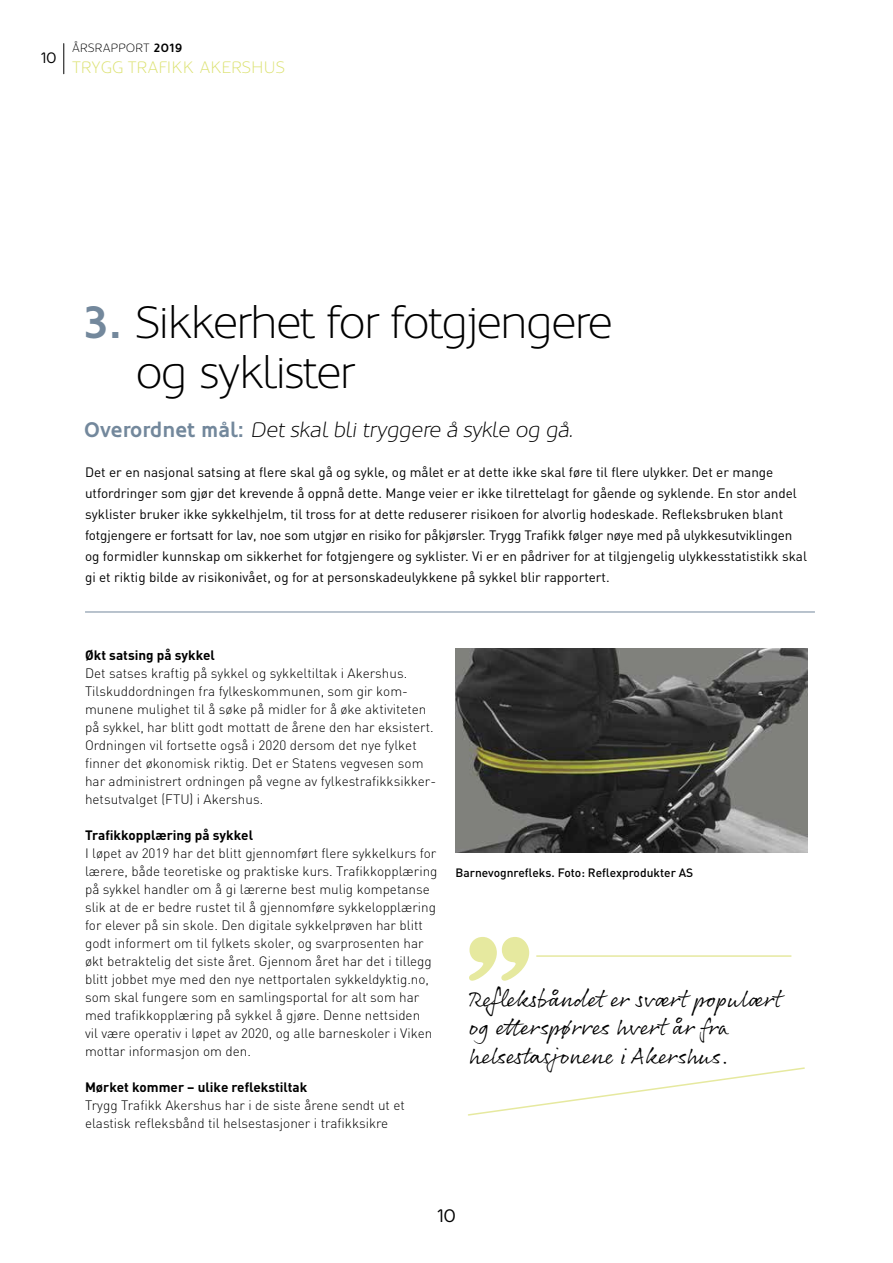
<style>
.page{position:relative;width:893px;height:1263px;background:#fff}
.page>*{position:absolute;margin:0;border:0;box-sizing:border-box;transform-origin:0 0}
.t1{font:300 45px/49.5px "Oblik";color:#000}
.t2{font:24px/28.8px "Rollerscript Smooth";letter-spacing:-.005em;color:#000}
.t3{font:italic 300 21px "Oblik";color:#000}
.t4{font:18px "Oblik";color:#000}
.t5{font:300 16.5px "Oblik";letter-spacing:.05em;color:#dbe16f}
.t6{font:15px "Oblik";color:#000}
.t7{font:300 13.5px/18px "DIN";color:#000}
.t8{font:13.5px/21px "DIN";color:#000}
.t9{font:700 13.5px "DIN";color:#000}
.t10{font:500 12px "DIN";color:#000}
.t11{font:300 12px "Oblik";letter-spacing:.05em;color:#000}
.s1{font-weight:700}
.s2{font-weight:700;color:#73889c}
.s3{font-weight:700;font-style:normal;color:#73889c}
</style>
<div class="page">
<hr style="left:63px;top:44px;width:1px;height:30px;background:#000">
<img style="left:455px;top:648px;width:353px;height:205px">
<hr style="left:85px;top:612px;width:730px;height:1px;background:#73889c">
<svg style="left:469px;top:937px;width:60px;height:44px"></svg>
<svg style="left:468px;top:1067px;width:337px;height:49px"></svg>
<hr style="left:536px;top:955px;width:255px;height:2px;background:#e6e99f">
<p class="t6" style="left:41px;top:49px;width:17px">10</p>
<p class="t11" style="left:72px;top:41px;width:111px">ÅRSRAPPORT <span class="s1">2019</span></p>
<p class="t5" style="left:72px;top:58px;width:214px">TRYGG TRAFIKK AKERSHUS</p>
<h1 class="t1" style="left:137px;top:299px;width:477px;text-indent:-51px"><span class="s2">3.</span> Sikkerhet for fotgjengere og syklister</h1>
<h3 class="t3" style="left:84px;top:417px;width:490px"><span class="s3">Overordnet mål:</span> Det skal bli tryggere å sykle og gå.</h3>
<p class="t8" style="left:85px;top:461px;width:723px">Det er en nasjonal satsing at flere skal gå og sykle, og målet er at dette ikke skal føre til flere ulykker. Det er mange utfordringer som gjør det krevende å oppnå dette. Mange veier er ikke tilrettelagt for gående og syklende. En stor andel syklister bruker ikke sykkelhjelm, til tross for at dette reduserer risikoen for alvorlig hodeskade. Refleksbruken blant fotgjengere er fortsatt for lav, noe som utgjør en risiko for påkjørsler. Trygg Trafikk følger nøye med på ulykkesutviklingen og formidler kunnskap om sikkerhet for fotgjengere og syklister. Vi er en pådriver for at tilgjengelig ulykkesstatistikk skal gi et riktig bilde av risikonivået, og for at personskadeulykkene på sykkel blir rapportert.</p>
<p class="t9" style="left:85px;top:646px;width:131px">Økt satsing på sykkel</p>
<p class="t7" style="left:85px;top:664px;width:353px">Det satses kraftig på sykkel og sykkeltiltak i Akershus.<br>Tilskuddordningen fra fylkeskommunen, som gir kom&shy;munene mulighet til å søke på midler for å øke aktiviteten på sykkel, har blitt godt mottatt de årene den har eksistert.<br>Ordningen vil fortsette også i 2020 dersom det nye fylket finner det økonomisk riktig. Det er Statens vegvesen som har administrert ordningen på vegne av fylkestrafikksikker&shy;hetsutvalget (FTU) i Akershus.</p>
<p class="t9" style="left:85px;top:826px;width:170px">Trafikkopplæring på sykkel</p>
<p class="t7" style="left:85px;top:844px;width:354px">I løpet av 2019 har det blitt gjennomført flere sykkelkurs for lærere, både teoretiske og praktiske kurs. Trafikkopplæring på sykkel handler om å gi lærerne best mulig kompetanse slik at de er bedre rustet til å gjennomføre sykkelopplæring for elever på sin skole. Den digitale sykkelprøven har blitt godt informert om til fylkets skoler, og svarprosenten har økt betraktelig det siste året. Gjennom året har det i tillegg blitt jobbet mye med den nye nettportalen sykkeldyktig.no, som skal fungere som en samlingsportal for alt som har med trafikkopplæring på sykkel å gjøre. Denne nettsiden<br>vil være operativ i løpet av 2020, og alle barneskoler i Viken mottar informasjon om den.</p>
<p class="t9" style="left:85px;top:1078px;width:224px">Mørket kommer – ulike reflekstiltak</p>
<p class="t7" style="left:85px;top:1096px;width:321px">Trygg Trafikk Akershus har i de siste årene sendt ut et elastisk refleksbånd til helsestasjoner i trafikksikre</p>
<p class="t10" style="left:455px;top:865px;width:239px">Barnevognrefleks. Foto: Reflexprodukter AS</p>
<h2 class="t2" style="left:469px;top:983px;width:313px">Refleksbåndet er svært populært og etterspørres hvert år fra helsestasjonene i Akershus.</h2>
<h3 class="t4" style="left:437px;top:1205px;width:20px">10</h3>
</div>
